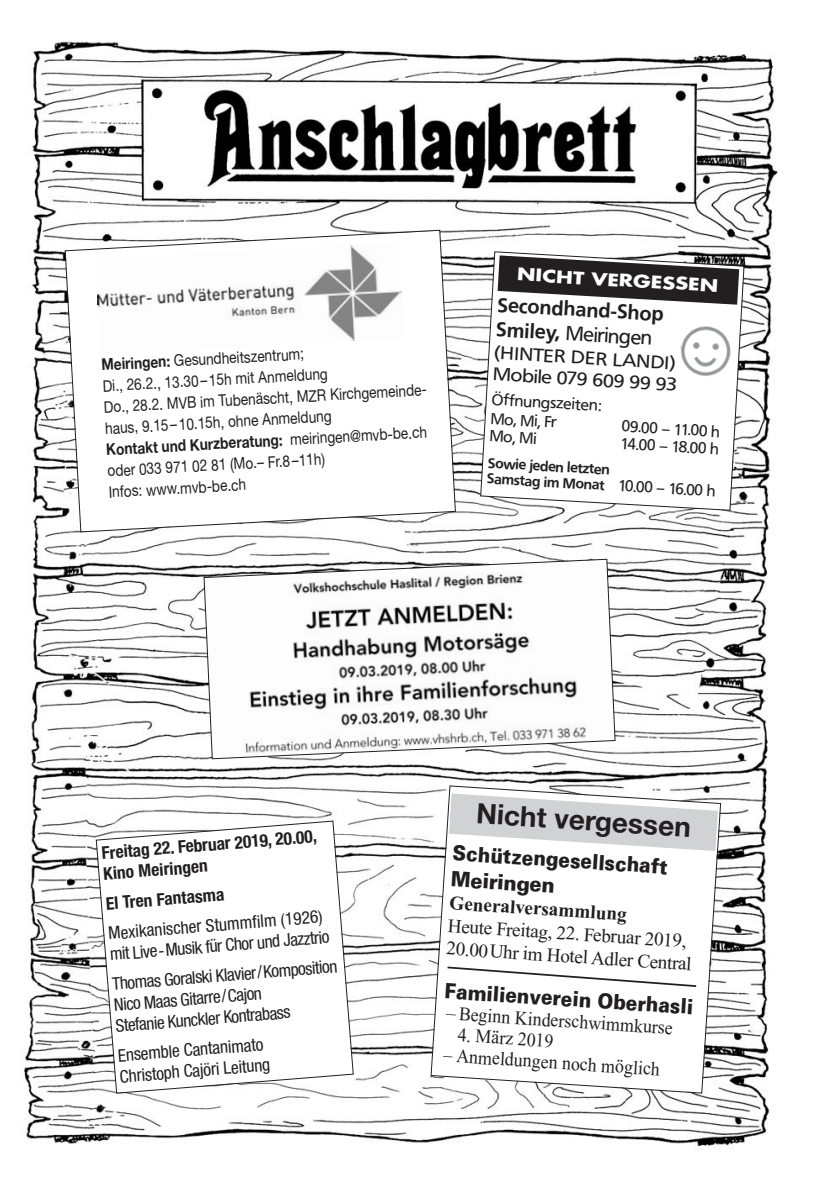
<style>
.page{position:relative;width:819px;height:1191px;background:#fff}
.page>*{position:absolute;margin:0;border:0;box-sizing:border-box;transform-origin:0 0}
.t1{font:700 28px "Helvetica Neue";color:#231f20}
.t2{font:900 21px "Univers";color:#231f20;scale:.9 1}
.t3{font:900 21px "Univers";color:#231f20;scale:.95 1}
.t4{font:700 20.12px/24.7px "Frutiger LT";color:#231f20}
.t5{font:19.25px/22.8px "Times New Roman";color:#231f20}
.t6{font:19.25px "Times New Roman";color:#231f20;scale:.93 1}
.t7{font:700 19.25px "Times New Roman";color:#231f20}
.t8{font:18.03px/21.5px "Frutiger BQ";color:#231f20;scale:1.11 1}
.t9{font:condensed 17.5px/21px "Helvetica Neue LT";color:#231f20}
.t10{font:700 condensed 17.5px/20.7px "Helvetica Neue LT";color:#231f20}
.t11{font:700 16.8px "Futura";color:#fff;scale:1.25 1}
.t12{font:16.1px/21.3px "Helvetica Neue LT";color:#231f20;scale:.85 1}
.t13{font:15.75px/19.1px "Frutiger BQ";color:#231f20}
.t14{font:700 14px/15.8px "Frutiger BQ";color:#231f20}
.s1{font-weight:700}
.s2{font-family:"Frutiger BQ";font-weight:400}
.s3{font-weight:400;font-size:15.75px}
</style>
<div class="page">
<img style="left:21px;top:41px;width:757px;height:1106px">
<svg style="left:203px;top:558px;width:413px;height:201px"></svg>
<svg style="left:64px;top:229px;width:392px;height:304px"></svg>
<svg style="left:430px;top:873px;width:291px;height:221px"></svg>
<svg style="left:407px;top:771px;width:352px;height:102px"></svg>
<svg style="left:479px;top:251px;width:266px;height:260px"></svg>
<svg style="left:95px;top:820px;width:259px;height:274px"></svg>
<svg style="left:445px;top:965px;width:253px;height:23px"></svg>
<p class="t12" style="left:101px;top:355px;width:240px;rotate:-3deg"><span class="s1">Meiringen:</span> Gesundheitszentrum;</p>
<p class="t12" style="left:102px;top:376px;width:267px;rotate:-3deg">Di., 26.2., 13.30 – 15h mit Anmeldung</p>
<p class="t12" style="left:103px;top:398px;width:385px;rotate:-3deg">Do., 28.2. MVB im Tubenäscht, MZR Kirchgemeinde&shy;haus, 9.15 – 10.15h, ohne Anmeldung</p>
<p class="t12" style="left:106px;top:440px;width:379px;rotate:-3deg"><span class="s1">Kontakt und Kurzberatung:</span> meiringen@mvb-be.ch oder 033 971 02 81 (Mo.– Fr.8 –11h)</p>
<p class="t12" style="left:108px;top:483px;width:163px;rotate:-3deg">Infos: www.mvb-be.ch</p>
<p class="t11" style="left:517px;top:267px;width:163px;rotate:3deg">NICHT VERGESSEN</p>
<p class="t4" style="left:497px;top:293px;width:168px;rotate:3deg">Secondhand-Shop<br>Smiley, <span class="s2">Meiringen</span></p>
<p class="t8" style="left:495px;top:342px;width:168px;rotate:3deg">(HINTER DER LANDI)<br>Mobile 079 609 99 93</p>
<p class="t13" style="left:492px;top:390px;width:111px;rotate:3deg">Öffnungszeiten:<br>Mo, Mi, Fr</p>
<p class="t13" style="left:622px;top:417px;width:100px;rotate:3deg">09.00 – 11.00 h</p>
<p class="t13" style="left:490px;top:426px;width:49px;rotate:3deg">Mo, Mi</p>
<p class="t13" style="left:621px;top:434px;width:100px;rotate:3deg">14.00 – 18.00 h</p>
<p class="t14" style="left:488px;top:456px;width:230px;rotate:3deg">Sowie jeden letzten<br>Samstag im Monat <span class="s3">10.00 – 16.00 h</span></p>
<p class="t10" style="left:101px;top:845px;width:217px;rotate:-5deg">Freitag 22. Februar 2019, 20.00,<br>Kino Meiringen</p>
<p class="t9" style="left:104px;top:890px;width:216px;line-height:30.1px;rotate:-5deg"><span class="s1">El Tren Fantasma<br></span>Mexikanischer Stummfilm (1926)</p>
<p class="t9" style="left:109px;top:941px;width:227px;line-height:29.8px;rotate:-5deg">mit Live - Musik für Chor und Jazztrio<br>Thomas Goralski Klavier / Komposition</p>
<p class="t9" style="left:113px;top:996px;width:177px;rotate:-5deg">Nico Maas Gitarre / Cajon<br>Stefanie Kunckler Kontrabass</p>
<p class="t9" style="left:117px;top:1047px;width:152px;rotate:-5deg">Ensemble Cantanimato<br>Christoph Cajöri Leitung</p>
<p class="t1" style="left:477px;top:802px;width:216px;rotate:4deg">Nicht vergessen</p>
<p class="t2" style="left:453px;top:844px;width:241px;rotate:4deg">Schützengesellschaft</p>
<p class="t3" style="left:451px;top:871px;width:111px;rotate:4deg">Meiringen</p>
<p class="t7" style="left:450px;top:895px;width:179px;rotate:4deg">Generalversammlung</p>
<p class="t5" style="left:449px;top:915px;width:247px;rotate:4deg">Heute Freitag, 22. Februar 2019,<br>20.00 Uhr im Hotel Adler Central</p>
<p class="t2" style="left:445px;top:982px;width:278px;rotate:4deg">Familienverein Oberhasli</p>
<p class="t5" style="left:447px;top:1002px;width:228px;rotate:4deg">– Beginn Kinderschwimmkurse</p>
<p class="t6" style="left:458px;top:1027px;width:105px;rotate:4deg">4. März 2019</p>
<p class="t6" style="left:444px;top:1047px;width:235px;rotate:4deg">– Anmeldungen noch möglich</p>
</div>
